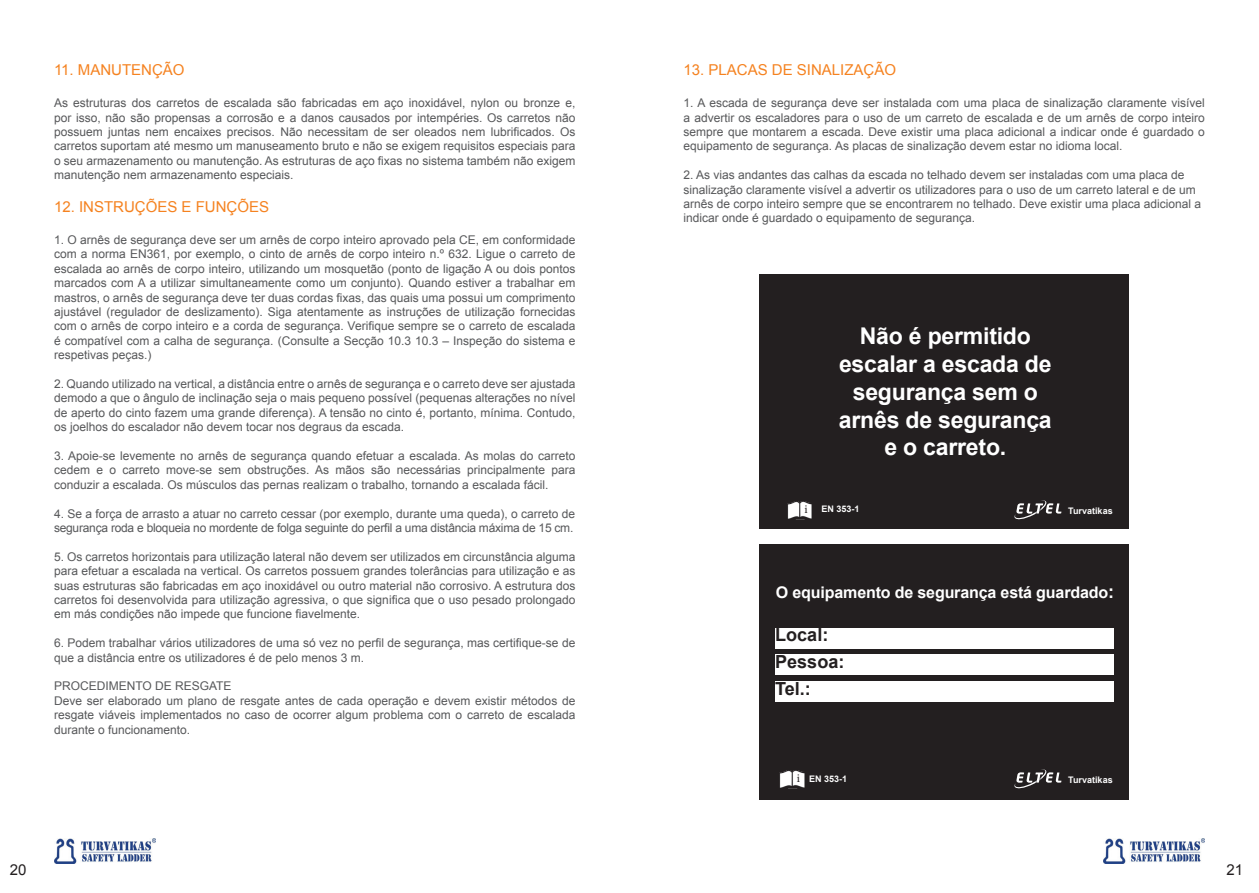
<style>
.page{position:relative;width:1259px;height:893px;background:#fff}
.page>*{position:absolute;margin:0;border:0;box-sizing:border-box;transform-origin:0 0}
.t1{font:700 23.1px/27.8px "Arial";letter-spacing:-.01em;color:#fff;text-align:center}
.t2{font:700 18px/26.7px "Arial";color:#231f20}
.t3{font:700 16.05px "Arial";letter-spacing:-.01em;color:#fff}
.t4{font:15px "Arial";color:#f58220}
.t5{font:15px "Arial";color:#231f20}
.t6{font:12px/14.4px "Arial";color:#57585a;text-align:justify}
.t7{font:12px/14.4px "Arial";letter-spacing:-.02em;color:#57585a}
.t8{font:700 9px "Arial";color:#fcfcfc}
.s1{font-family:"Minion Pro";font-weight:400;font-size:12px;color:#231f20}
.s2{font-size:18px}
</style>
<div class="page">
<img style="left:54px;top:839px;width:101px;height:24px">
<img style="left:1103px;top:839px;width:102px;height:24px">
<div style="left:759px;top:275px;width:370px;height:254px;background:#231f20"></div>
<svg style="left:1014px;top:500px;width:47px;height:20px"></svg>
<img style="left:787px;top:501px;width:25px;height:18px">
<div style="left:759px;top:544px;width:370px;height:255px;background:#231f20"></div>
<div style="left:775px;top:628px;width:339px;height:21px;background:#fff"></div>
<div style="left:775px;top:654px;width:339px;height:21px;background:#fff"></div>
<div style="left:775px;top:682px;width:339px;height:20px;background:#fff"></div>
<svg style="left:1014px;top:769px;width:47px;height:20px"></svg>
<img style="left:779px;top:770px;width:26px;height:18px">
<p class="t4" style="left:54px;top:60px;width:132px">11. MANUTENÇÃO</p>
<p class="t6" style="left:54px;top:96px;width:523px">As estruturas dos carretos de escalada são fabricadas em aço inoxidável, nylon ou bronze e, por isso, não são propensas a corrosão e a danos causados por intempéries. Os carretos não possuem juntas nem encaixes precisos. Não necessitam de ser oleados nem lubrificados. Os carretos suportam até mesmo um manuseamento bruto e não se exigem requisitos especiais para o seu armazenamento ou manutenção. As estruturas de aço fixas no sistema também não exigem manutenção nem armazenamento especiais.</p>
<p class="t4" style="left:54px;top:196px;width:217px">12. INSTRUÇÕES E FUNÇÕES</p>
<p class="t6" style="left:54px;top:233px;width:523px">1. O arnês de segurança deve ser um arnês de corpo inteiro aprovado pela CE, em conformidade com a norma EN361, por exemplo, o cinto de arnês de corpo inteiro n.º 632. Ligue o carreto de escalada ao arnês de corpo inteiro, utilizando um mosquetão (ponto de ligação A ou dois pontos marcados com A a utilizar simultaneamente como um conjunto). Quando estiver a trabalhar em mastros, o arnês de segurança deve ter duas cordas fixas, das quais uma possui um comprimento ajustável (regulador de deslizamento). Siga atentamente as instruções de utilização fornecidas com o arnês de corpo inteiro e a corda de segurança. Verifique sempre se o carreto de escalada é compatível com a calha de segurança. (Consulte a Secção 10.3 10.3 – Inspeção do sistema e respetivas peças.)</p>
<p class="t6" style="left:54px;top:377px;width:523px">2. Quando utilizado na vertical, a distância entre o arnês de segurança e o carreto deve ser ajustada demodo a que o ângulo de inclinação seja o mais pequeno possível (pequenas alterações no nível de aperto do cinto fazem uma grande diferença). A tensão no cinto é, portanto, mínima. Contudo, os joelhos do escalador não devem tocar nos degraus da escada.</p>
<p class="t6" style="left:54px;top:449px;width:523px">3. Apoie-se levemente no arnês de segurança quando efetuar a escalada. As molas do carreto cedem e o carreto move-se sem obstruções. As mãos são necessárias principalmente para conduzir a escalada. Os músculos das pernas realizam o trabalho, tornando a escalada fácil.</p>
<p class="t7" style="left:54px;top:506px;width:522px">4. Se a força de arrasto a atuar no carreto cessar (por exemplo, durante uma queda), o carreto de segurança roda e bloqueia no mordente de folga seguinte do perfil a uma distância máxima de 15 cm.</p>
<p class="t6" style="left:54px;top:549px;width:523px">5. Os carretos horizontais para utilização lateral não devem ser utilizados em circunstância alguma para efetuar a escalada na vertical. Os carretos possuem grandes tolerâncias para utilização e as suas estruturas são fabricadas em aço inoxidável ou outro material não corrosivo. A estrutura dos carretos foi desenvolvida para utilização agressiva, o que significa que o uso pesado prolongado em más condições não impede que funcione fiavelmente.</p>
<p class="t6" style="left:54px;top:636px;width:523px">6. Podem trabalhar vários utilizadores de uma só vez no perfil de segurança, mas certifique-se de que a distância entre os utilizadores é de pelo menos 3 m.</p>
<p class="t6" style="left:54px;top:679px;width:523px;text-align:left">PROCEDIMENTO DE RESGATE<br>Deve ser elaborado um plano de resgate antes de cada operação e devem existir métodos de resgate viáveis implementados no caso de ocorrer algum problema com o carreto de escalada durante o funcionamento.</p>
<p class="t4" style="left:683px;top:60px;width:214px">13. PLACAS DE SINALIZAÇÃO</p>
<p class="t6" style="left:683px;top:96px;width:523px">1. A escada de segurança deve ser instalada com uma placa de sinalização claramente visível a advertir os escaladores para o uso de um carreto de escalada e de um arnês de corpo inteiro sempre que montarem a escada. Deve existir uma placa adicional a indicar onde é guardado o equipamento de segurança. As placas de sinalização devem estar no idioma local.</p>
<p class="t6" style="left:683px;top:168px;width:519px;text-align:left">2. As vias andantes das calhas da escada no telhado devem ser instaladas com uma placa de sinalização claramente visível a advertir os utilizadores para o uso de um carreto lateral e de um arnês de corpo inteiro sempre que se encontrarem no telhado. Deve existir uma placa adicional a indicar onde é guardado o equipamento de segurança.</p>
<h1 class="t1" style="left:839px;top:323px;width:214px">Não é permitido escalar a escada de segurança sem o arnês de segurança e o carreto.</h1>
<p class="t8" style="left:804px;top:503px;width:57px"><span class="s1">i</span> EN 353-1</p>
<p class="t8" style="left:1068px;top:504px;width:46px">Turvatikas</p>
<h3 class="t3" style="left:776px;top:582px;width:340px">O equipamento de segurança está guardado<span class="s2">:</span></h3>
<h2 class="t2" style="left:775px;top:622px;width:71px">Local:<br>Pessoa:<br>Tel.:</h2>
<p class="t8" style="left:796px;top:772px;width:52px"><span class="s1">i</span> EN 353-1</p>
<p class="t8" style="left:1068px;top:773px;width:46px">Turvatikas</p>
<p class="t5" style="left:10px;top:860px;width:18px">20</p>
<p class="t5" style="left:1226px;top:860px;width:18px">21</p>
</div>
